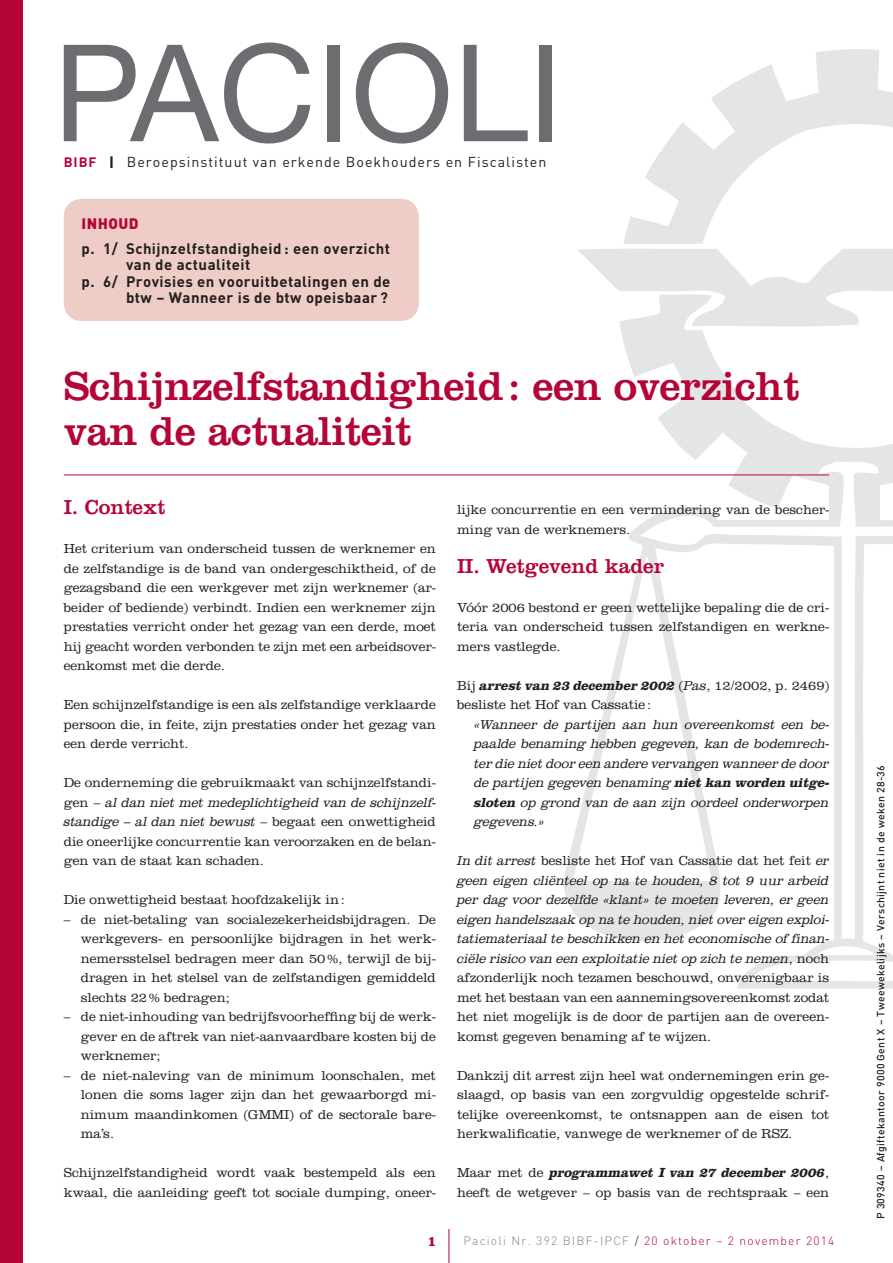
<style>
.page{position:relative;width:893px;height:1263px;background:#fff}
.page>*{position:absolute;margin:0;border:0;box-sizing:border-box;transform-origin:0 0}
.Titel_0{font:42px/45px "Clarendon LT Std";letter-spacing:-.01em;color:#b50536}
.Titel_1{font:21px "Clarendon LT Std";color:#b50536}
.Pacioli_BodySom{font:700 15px/16.5px "DIN";letter-spacing:.03em;color:#231f20}
.Pacioli_TitSom{font:900 15px "DIN";letter-spacing:.03em;color:#b50536}
.pag_nr{font:700 14.85px "Clarendon LT Std";color:#b50536}
.t1{font:14.25px "DIN";letter-spacing:.07em;color:#231f20}
.Body_W{font:300 13.5px/19.5px "Clarendon LT Std";color:#231f20;text-align:justify}
.Body_W-2{font:italic 300 13.5px/19.5px "Clarendon Std";letter-spacing:-.015em;color:#231f20;text-align:justify}
.Body_Ind1{font:300 13.5px/19.5px "Clarendon LT Std";color:#231f20;text-align:justify}
.Body_Ind1-2{font:italic 300 13.5px/19.5px "Clarendon Std";letter-spacing:-.01em;color:#231f20;text-align:justify}
.t2{font:300 12px "DIN";letter-spacing:.1em;color:#b50536}
.t3{font:500 10.5px "DIN";letter-spacing:.03em;color:#231f20}
.s1{font-weight:700;font-size:13.5px;color:#b50536}
.s2{font-weight:900;font-size:13.5px}
.s3{font-family:"Clarendon Std";font-style:italic}
.s4{font-family:"Clarendon Std";font-weight:700;font-style:italic}
.s5{font-weight:700}
.s6{font-family:"Clarendon LT Std";font-style:normal}
.s7{color:#808285}
.s8{color:#231f20}
</style>
<div class="page">
<svg style="left:563px;top:49px;width:330px;height:939px"></svg>
<hr style="left:449px;top:1229px;width:1px;height:34px;background:#b50536">
<div style="left:0;top:0;width:23px;height:1263px;background:#b50536"></div>
<div style="left:64px;top:199px;width:355px;height:122px;background:#efcdc7;border-radius:18px"></div>
<svg style="left:64px;top:43px;width:246px;height:100px"></svg>
<div style="left:327px;top:45px;width:13px;height:96px;background:#6c6d70"></div>
<svg style="left:356px;top:43px;width:92px;height:100px"></svg>
<svg style="left:464px;top:45px;width:64px;height:96px"></svg>
<div style="left:539px;top:45px;width:13px;height:96px;background:#6c6d70"></div>
<hr style="left:64px;top:475px;width:765px;height:1px;background:#b50536">
<p class="t1" style="left:64px;top:153px;width:484px"><span class="s1">BIBF</span> <span class="s2">|</span> Beroepsinstituut van erkende Boekhouders en Fiscalisten</p>
<p class="Pacioli_TitSom" style="left:82px;top:213px;width:58px">INHOUD</p>
<p class="Pacioli_BodySom" style="left:126px;top:239px;width:266px;text-indent:-44px">p. 1/ Schijnzelfstandigheid : een overzicht van de actualiteit</p>
<p class="Pacioli_BodySom" style="left:82px;top:272px;width:310px;text-align:right">p. 6/ Provisies en vooruitbetalingen en de btw – Wanneer is de btw opeisbaar ?</p>
<p class="Titel_0" style="left:64px;top:363px;width:737px">Schijnzelfstandigheid: een overzicht van de actualiteit</p>
<p class="Titel_1" style="left:64px;top:495px;width:103px">I. Context</p>
<p class="Body_W" style="left:64px;top:539px;width:374px">Het criterium van onderscheid tussen de werknemer en de zelfstandige is de band van ondergeschiktheid, of de gezagsband die een werkgever met zijn werknemer (ar&shy;beider of bediende) verbindt. Indien een werknemer zijn prestaties verricht onder het gezag van een derde, moet hij geacht worden verbonden te zijn met een arbeidsover&shy;eenkomst met die derde.</p>
<p class="Body_W" style="left:64px;top:695px;width:374px">Een schijnzelfstandige is een als zelfstandige verklaarde persoon die, in feite, zijn prestaties onder het gezag van een derde verricht.</p>
<p class="Body_W" style="left:64px;top:773px;width:374px">De onderneming die gebruikmaakt van schijnzelfstandi&shy;gen – <span class="s3">al dan niet met medeplichtigheid van de schijnzelf&shy;standige – al dan niet bewust</span> – begaat een onwettigheid die oneerlijke concurrentie kan veroorzaken en de belan&shy;gen van de staat kan schaden.</p>
<p class="Body_W" style="left:64px;top:890px;width:283px">Die onwettigheid bestaat hoofdzakelijk in:</p>
<p class="Body_Ind1" style="left:81px;top:909px;width:357px;text-indent:-17px">– de niet-betaling van socialezekerheidsbijdragen. De werkgevers- en persoonlijke bijdragen in het werk&shy;nemersstelsel bedragen meer dan 50%, terwijl de bij&shy;dragen in het stelsel van de zelfstandigen gemiddeld slechts 22% bedragen;</p>
<p class="Body_Ind1" style="left:81px;top:1007px;width:357px;text-indent:-17px">– de niet-inhouding van bedrijfsvoorheffing bij de werk&shy;gever en de aftrek van niet-aanvaardbare kosten bij de werknemer;</p>
<p class="Body_Ind1" style="left:81px;top:1065px;width:357px;text-indent:-17px">– de niet-naleving van de minimum loonschalen, met lonen die soms lager zijn dan het gewaarborgd mi&shy;nimum maandinkomen (GMMI) of de sectorale bare&shy;ma’s.</p>
<p class="Body_W" style="left:64px;top:1163px;width:374px">Schijnzelfstandigheid wordt vaak bestempeld als een kwaal, die aanleiding geeft tot sociale dumping, oneer-</p>
<p class="Body_W" style="left:457px;top:500px;width:374px">lijke concurrentie en een vermindering van de bescher&shy;ming van de werknemers.</p>
<p class="Titel_1" style="left:457px;top:553px;width:209px">II. Wetgevend kader</p>
<p class="Body_W" style="left:457px;top:597px;width:374px">Vóór 2006 bestond er geen wettelijke bepaling die de cri&shy;teria van onderscheid tussen zelfstandigen en werkne&shy;mers vastlegde.</p>
<p class="Body_W" style="left:457px;top:675px;width:374px">Bij <span class="s4">arrest van 23 december 2002</span> (<span class="s3">Pas</span>, 12/2002, p. 2469) besliste het Hof van Cassatie :</p>
<p class="Body_Ind1-2" style="left:474px;top:714px;width:357px">«Wanneer de partijen aan hun overeenkomst een be&shy;paalde benaming hebben gegeven, kan de bodemrech&shy;ter die niet door een andere vervangen wanneer de door de partijen gegeven benaming <span class="s5">niet kan worden uitge&shy;sloten</span> op grond van de aan zijn oordeel onderworpen gegevens.»</p>
<p class="Body_W-2" style="left:457px;top:851px;width:374px">In dit arrest <span class="s6">besliste het Hof van Cassatie dat het feit</span> er geen eigen cliënteel op na te houden, 8 tot 9 uur arbeid per dag voor dezelfde «klant» te moeten leveren, er geen eigen handelszaak op na te houden, niet over eigen exploi&shy;tatiemateriaal te beschikken en het economische of finan&shy;ciële risico van een exploitatie niet op zich te nemen<span class="s6">, noch afzonderlijk noch tezamen beschouwd, onverenigbaar is met het bestaan van een aannemingsovereenkomst zodat het niet mogelijk is de door de partijen aan de overeen&shy;komst gegeven benaming af te wijzen.</span></p>
<p class="Body_W" style="left:457px;top:1065px;width:374px">Dankzij dit arrest zijn heel wat ondernemingen erin ge&shy;slaagd, op basis van een zorgvuldig opgestelde schrif&shy;telijke overeenkomst, te ontsnappen aan de eisen tot herkwalificatie, vanwege de werknemer of de RSZ.</p>
<p class="Body_W" style="left:457px;top:1163px;width:374px">Maar met de <span class="s4">programmawet I van 27 december 2006</span>, heeft de wetgever – op basis van de rechtspraak – een</p>
<p class="pag_nr" style="left:427px;top:1232px;width:11px">1</p>
<p class="t2" style="left:463px;top:1233px;width:372px"><span class="s7">Pacioli Nr. 392 BIBF-IPCF</span> <span class="s8">/</span> 20 oktober – 2 november 2014</p>
<p class="t3" style="left:874px;top:1219px;width:456px;rotate:-90deg">P 309340 – Afgiftekantoor 9000 Gent X – Tweewekelijks – Verschijnt niet in de weken 28-36</p>
</div>
